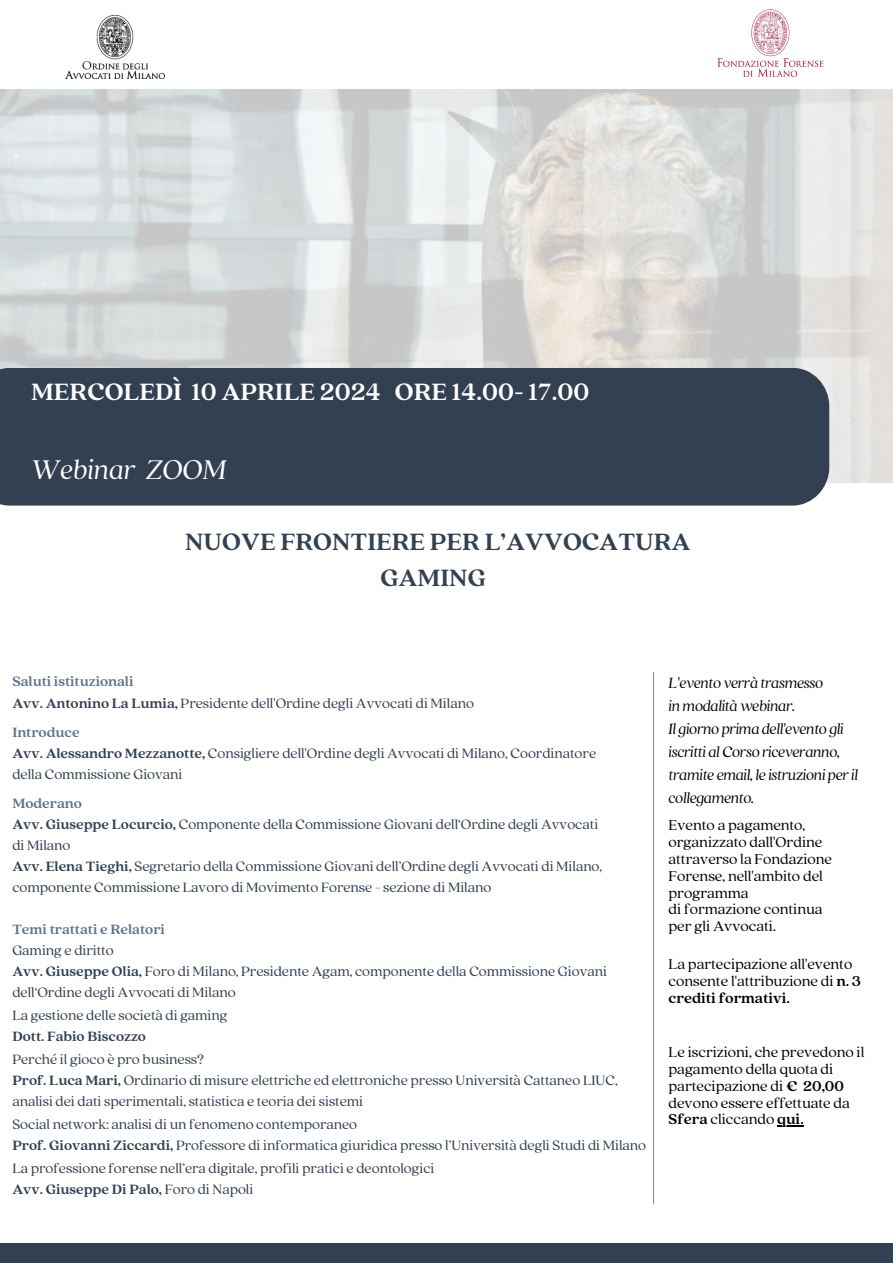
<style>
.page{position:relative;width:893px;height:1263px;background:#fff}
.page>*{position:absolute;margin:0;border:0;box-sizing:border-box;transform-origin:0 0}
.t1{font:italic 30px "Quincy CF";color:#fff}
.t2{font:700 26.25px "Quincy CF";color:#fff}
.t3{font:700 26.25px/36.6px "Quincy CF";color:#324052;text-align:center}
.t4{font:italic 16.5px/23.1px "Quincy CF";letter-spacing:-.015em;color:#000}
.t5{font:15.75px/16.8px "Quincy CF";color:#000}
.t6{font:15px/21px "Quincy CF";color:#324052}
.t7{font:700 15px "Quincy CF";color:#5d7390}
.t8{font:700 15px "Quincy CF";color:#324052}
.s1{font-weight:700}
.s2{font-weight:400}
</style>
<div class="page">
<img style="left:717px;top:9px;width:107px;height:68px">
<img style="left:0;top:89px;width:893px;height:393px">
<img style="left:65px;top:15px;width:99px;height:64px">
<div style="left:0;top:368px;width:829px;height:138px;background:#324052"></div>
<hr style="left:653px;top:672px;width:1px;height:532px;background:#888">
<div style="left:0;top:1243px;width:893px;height:20px;background:#324052"></div>
<hr style="left:777px;top:1125px;width:26px;height:2px;background:#000">
<h2 class="t2" style="left:31px;top:375px;width:559px">MERCOLEDÌ 10 APRILE 2024 ORE 14.00- 17.00</h2>
<h1 class="t1" style="left:31px;top:450px;width:196px">Webinar ZOOM</h1>
<p class="t3" style="left:185px;top:522px;width:507px">NUOVE FRONTIERE PER L’AVVOCATURA<br>GAMING</p>
<p class="t7" style="left:12px;top:672px;width:123px">Saluti istituzionali</p>
<h2 class="t6" style="left:12px;top:691px;width:463px"><span class="s1">Avv. Antonino La Lumia,</span> Presidente dell'Ordine degli Avvocati di Milano</h2>
<p class="t7" style="left:12px;top:722px;width:69px">Introduce</p>
<p class="t6" style="left:12px;top:742px;width:585px"><span class="s1">Avv. Alessandro Mezzanotte,</span> Consigliere dell'Ordine degli Avvocati di Milano, Coordinatore</p>
<p class="t6" style="left:12px;top:763px;width:172px">della Commissione Giovani</p>
<p class="t7" style="left:12px;top:794px;width:71px">Moderano</p>
<p class="t6" style="left:12px;top:813px;width:587px"><span class="s1">Avv. Giuseppe Locurcio,</span> Componente della Commissione Giovani dell‘Ordine degli Avvocati</p>
<p class="t6" style="left:12px;top:834px;width:60px">di Milano</p>
<p class="t6" style="left:12px;top:855px;width:591px"><span class="s1">Avv. Elena Tieghi,</span> Segretario della Commissione Giovani dell’Ordine degli Avvocati di Milano,</p>
<p class="t6" style="left:12px;top:876px;width:480px">componente Commissione Lavoro di Movimento Forense - sezione di Milano</p>
<p class="t7" style="left:12px;top:920px;width:154px">Temi trattati e Relatori</p>
<p class="t6" style="left:12px;top:939px;width:103px">Gaming e diritto</p>
<p class="t6" style="left:12px;top:960px;width:596px"><span class="s1">Avv. Giuseppe Olia,</span> Foro di Milano, Presidente Agam, componente della Commissione Giovani dell‘Ordine degli Avvocati di Milano</p>
<p class="t6" style="left:12px;top:1004px;width:217px">La gestione delle società di gaming</p>
<p class="t8" style="left:12px;top:1027px;width:135px">Dott. Fabio Biscozzo</p>
<p class="t6" style="left:12px;top:1048px;width:193px">Perché il gioco è pro business?</p>
<p class="t6" style="left:12px;top:1069px;width:607px"><span class="s1">Prof. Luca Mari,</span> Ordinario di misure elettriche ed elettroniche presso Università Cattaneo LIUC, analisi dei dati sperimentali, statistica e teoria dei sistemi</p>
<p class="t6" style="left:12px;top:1113px;width:346px">Social network: analisi di un fenomeno contemporaneo</p>
<p class="t6" style="left:12px;top:1134px;width:635px"><span class="s1">Prof. Giovanni Ziccardi,</span> Professore di informatica giuridica presso l’Università degli Studi di Milano</p>
<p class="t6" style="left:12px;top:1157px;width:424px">La professione forense nell’era digitale, profili pratici e deontologici</p>
<p class="t8" style="left:12px;top:1180px;width:242px">Avv. Giuseppe Di Palo, <span class="s2">Foro di Napoli</span></p>
<p class="t4" style="left:668px;top:670px;width:156px">L'evento verrà trasmesso</p>
<p class="t4" style="left:668px;top:693px;width:128px">in modalità webinar.</p>
<p class="t4" style="left:668px;top:716px;width:191px">Il giorno prima dell'evento gli iscritti al Corso riceveranno, tramite email, le istruzioni per il collegamento.</p>
<p class="t5" style="left:668px;top:816px;width:165px">Evento a pagamento, organizzato dall'Ordine attraverso la Fondazione<br>Forense, nell'ambito del programma</p>
<p class="t5" style="left:668px;top:900px;width:156px">di formazione continua</p>
<p class="t5" style="left:668px;top:917px;width:109px">per gli Avvocati.</p>
<p class="t5" style="left:668px;top:955px;width:194px">La partecipazione all'evento consente l'attribuzione di <span class="s1">n. 3 crediti formativi.</span></p>
<p class="t5" style="left:668px;top:1043px;width:197px">Le iscrizioni, che prevedono il pagamento della quota di partecipazione di <span class="s1">€ 20,00 </span>devono essere effettuate da<br><span class="s1">Sfera</span> cliccando <span class="s1">qui.</span></p>
</div>
